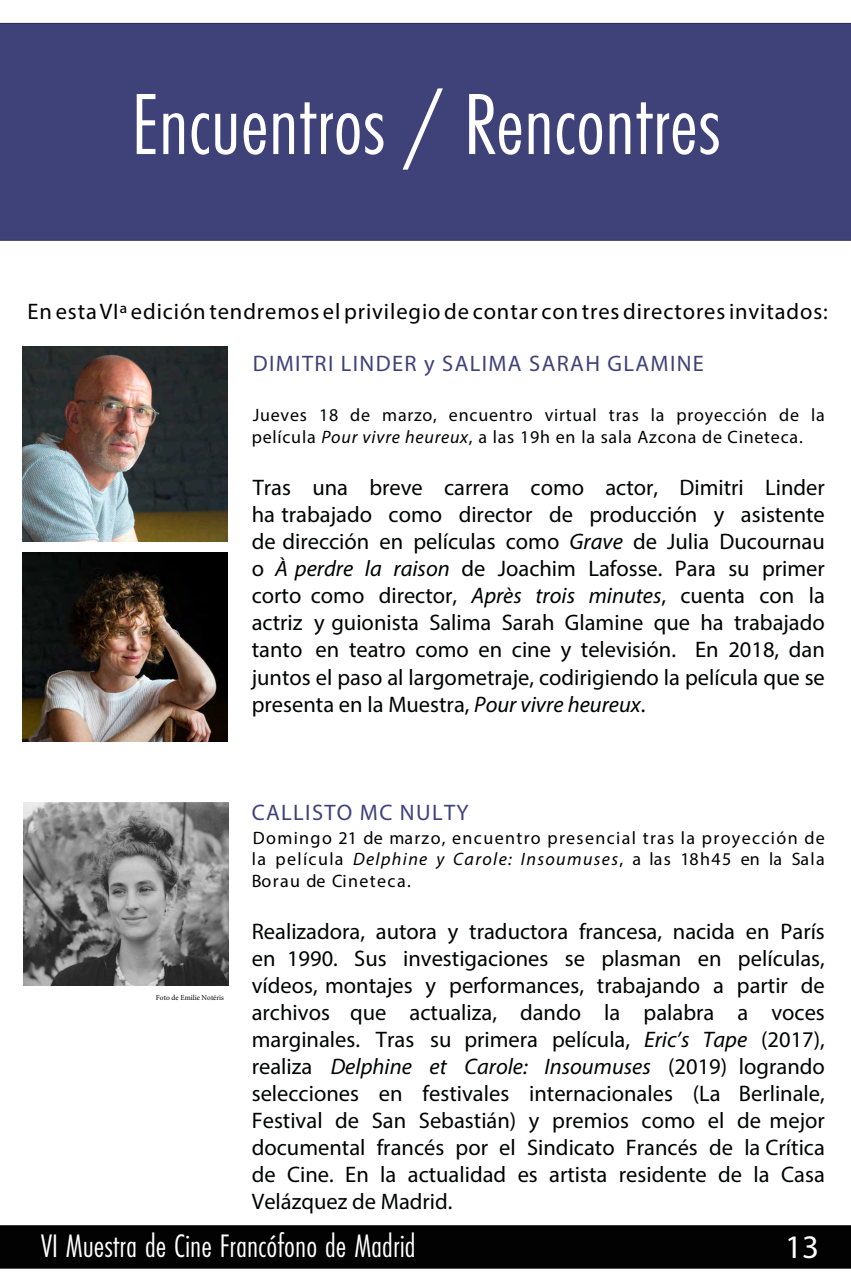
<style>
.page{position:relative;width:851px;height:1276px;background:#fff}
.page>*{position:absolute;margin:0;border:0;box-sizing:border-box;transform-origin:0 0}
.t1{font:90px "Futura PT Cond";color:#fff}
.t2{font:33.75px "Futura PT Cond";color:#fff}
.t3{font:33px "Myriad Pro";color:#fff}
.t4{font:22.5px/27px "Myriad Pro";color:#010202;text-align:justify}
.t5{font:22.5px "Myriad Pro";letter-spacing:.04em;color:#000}
.t6{font:22.5px "Myriad Pro";letter-spacing:.06em;color:#3f4279}
.t7{font:18px/21.6px "Myriad Pro";letter-spacing:.075em;color:#000;text-align:justify}
.t8{font:18px/21.6px "Myriad Pro";letter-spacing:.04em;color:#010202}
.t9{font:7.5px "Minion Pro";color:#010102}
.s1{font-style:italic}
</style>
<div class="page">
<div style="left:0;top:23px;width:850px;height:218px;background:#3f4279"></div>
<div style="left:0;top:1225px;width:850px;height:43px;background:#020203"></div>
<img style="left:23px;top:347px;width:205px;height:194px">
<img style="left:22px;top:553px;width:206px;height:189px">
<img style="left:23px;top:802px;width:205px;height:183px">
<h1 class="t1" style="left:132px;top:72px;width:590px">Encuentros / Rencontres</h1>
<p class="t5" style="left:28px;top:298px;width:801px">En estaVIª edición tendremos el privilegio de contar con tres directores invitados:</p>
<p class="t6" style="left:253px;top:350px;width:452px">DIMITRI LINDER y SALIMA SARAH GLAMINE</p>
<p class="t8" style="left:252px;top:404px;width:574px">Jueves 18 de marzo, encuentro virtual tras la proyección de la película <span class="s1">Pour vivre heureux</span>, a las 19h en la sala Azcona de Cineteca.</p>
<p class="t4" style="left:252px;top:473px;width:574px">Tras una breve carrera como actor, Dimitri Linder ha trabajado como director de producción y asistente de dirección en películas como <span class="s1">Grave</span> de Julia Ducournau o <span class="s1">À perdre la raison</span> de Joachim Lafosse. Para su primer corto como director, <span class="s1">Après trois minutes</span>, cuenta con la actriz y guionista Salima Sarah Glamine que ha trabajado tanto en teatro como en cine y televisión. En 2018, dan juntos el paso al largometraje, codirigiendo la película que se presenta en la Muestra, <span class="s1">Pour vivre heureux</span>.</p>
<p class="t9" style="left:156px;top:992px;width:70px">Foto de Emilie Notéris</p>
<p class="t6" style="left:252px;top:799px;width:218px">CALLISTO MC NULTY</p>
<p class="t7" style="left:252px;top:826px;width:574px">Domingo 21 de marzo, encuentro presencial tras la proyección de la película <span class="s1">Delphine y Carole: Insoumuses</span>, a las 18h45 en la Sala Borau de Cineteca.</p>
<p class="t4" style="left:252px;top:917px;width:574px">Realizadora, autora y traductora francesa, nacida en París en 1990. Sus investigaciones se plasman en películas, vídeos, montajes y performances, trabajando a partir de archivos que actualiza, dando la palabra a voces marginales. Tras su primera película, <span class="s1">Eric’s Tape</span> (2017), realiza <span class="s1">Delphine et Carole: Insoumuses</span> (2019) logrando selecciones en festivales internacionales (La Berlinale, Festival de San Sebastián) y premios como el de mejor documental francés por el Sindicato Francés de la Crítica de Cine. En la actualidad es artista residente de la Casa Velázquez de Madrid.</p>
<h2 class="t2" style="left:41px;top:1226px;width:376px">VI Muestra de Cine Francófono de Madrid</h2>
<h3 class="t3" style="left:785px;top:1226px;width:35px">13</h3>
</div>
